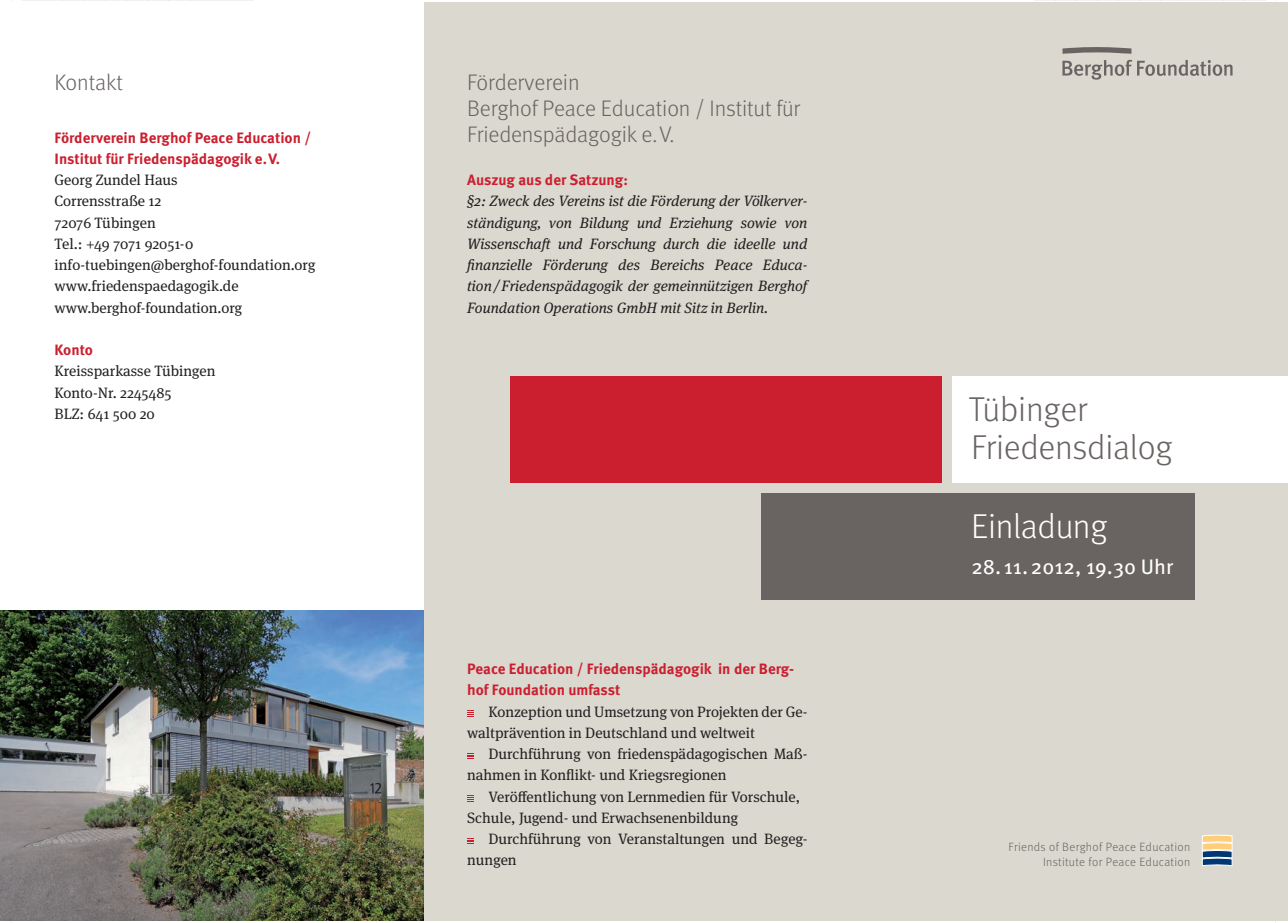
<style>
.page{position:relative;width:1288px;height:923px;background:#fff}
.page>*{position:absolute;margin:0;border:0;box-sizing:border-box;transform-origin:0 0}
.t1{font:300 34.5px/37.5px "Meta Pro";letter-spacing:-.005em;color:#696362}
.t2{font:300 34.5px "Meta Pro";letter-spacing:-.01em;color:#fff}
.t3{font:300 22.5px/26.2px "Meta Pro";letter-spacing:-.005em;color:#696362}
.t4{font:21px "Meta Pro";color:#fff}
.t5{font:15px/21.3px "Meta Serif Pro";color:#231f20}
.t6{font:italic 15px/21.3px "Meta Serif Pro";color:#231f20;text-align:justify}
.t7{font:700 15px/21.3px "Meta Pro";color:#cb1f2f}
.t8{font:300 12px/15px "Meta Pro";letter-spacing:.03em;color:#696362;text-align:right}
</style>
<div class="page">
<img style="left:0;top:610px;width:424px;height:311px">
<div style="left:424px;top:2px;width:864px;height:919px;background:#dad8cf"></div>
<svg style="left:1202px;top:835px;width:30px;height:31px"></svg>
<div style="left:952px;top:376px;width:336px;height:107px;background:#fff"></div>
<div style="left:510px;top:376px;width:431px;height:107px;background:#cb1f2f"></div>
<div style="left:761px;top:493px;width:434px;height:106px;background:#696362"></div>
<svg style="left:1062px;top:60px;width:170px;height:20px"></svg>
<svg style="left:1062px;top:47px;width:69px;height:7px"></svg>
<svg style="left:467px;top:710px;width:6px;height:7px"></svg>
<svg style="left:467px;top:753px;width:6px;height:6px"></svg>
<svg style="left:467px;top:795px;width:6px;height:7px"></svg>
<svg style="left:467px;top:838px;width:6px;height:6px"></svg>
<svg style="left:21px;top:0;width:232px;height:1px"></svg>
<svg style="left:1034px;top:0;width:232px;height:1px"></svg>
<h2 class="t3" style="left:55px;top:68px;width:70px">Kontakt</h2>
<h2 class="t3" style="left:467px;top:68px;width:335px">Förderverein<br>Berghof Peace Education / Institut für<br>Friedenspädagogik e.V.</h2>
<p class="t7" style="left:55px;top:126px;width:258px">Förderverein Berghof Peace Education /<br>Institut für Friedenspädagogik e.V.</p>
<p class="t5" style="left:55px;top:168px;width:262px">Georg Zundel Haus<br>Corrensstraße 12<br>72076 Tübingen<br>Tel.: +49 7071 92051-0 info-tuebingen@berghof-foundation.org www.friedenspaedagogik.de www.berghof-foundation.org</p>
<p class="t7" style="left:55px;top:338px;width:40px">Konto</p>
<p class="t5" style="left:55px;top:360px;width:162px">Kreissparkasse Tübingen<br>Konto-Nr. 2245485<br>BLZ: 641 500 20</p>
<p class="t7" style="left:467px;top:168px;width:162px">Auszug aus der Satzung:</p>
<p class="t6" style="left:467px;top:190px;width:342px">§2: Zweck des Vereins ist die Förderung der Völkerver&shy;ständigung, von Bildung und Erziehung sowie von Wissenschaft und Forschung durch die ideelle und finanzielle Förderung des Bereichs Peace Educa&shy;tion/Friedenspädagogik der gemeinnützigen Berghof Foundation Operations GmbH mit Sitz in Berlin.</p>
<p class="t7" style="left:467px;top:657px;width:328px">Peace Education / Friedenspädagogik in der Berg&shy;hof Foundation umfasst</p>
<p class="t5" style="left:467px;top:700px;width:342px;text-indent:21px">Konzeption und Umsetzung von Projekten der Ge&shy;waltprävention in Deutschland und weltweit</p>
<p class="t5" style="left:467px;top:742px;width:340px;text-indent:21px">Durchführung von friedenspädagogischen Maß&shy;nahmen in Konflikt- und Kriegsregionen</p>
<p class="t5" style="left:467px;top:785px;width:335px;text-indent:21px">Veröffentlichung von Lernmedien für Vorschule,<br>Schule, Jugend- und Erwachsenenbildung</p>
<p class="t5" style="left:467px;top:827px;width:340px;text-indent:21px">Durchführung von Veranstaltungen und Begeg&shy;nungen</p>
<h1 class="t1" style="left:968px;top:389px;width:205px">Tübinger<br>Friedensdialog</h1>
<h1 class="t2" style="left:971px;top:501px;width:138px">Einladung</h1>
<h3 class="t4" style="left:971px;top:551px;width:203px">28. 11.2012, 19.30 Uhr</h3>
<p class="t8" style="left:1008px;top:838px;width:183px">Friends of Berghof Peace Education<br>Institute for Peace Education</p>
</div>
